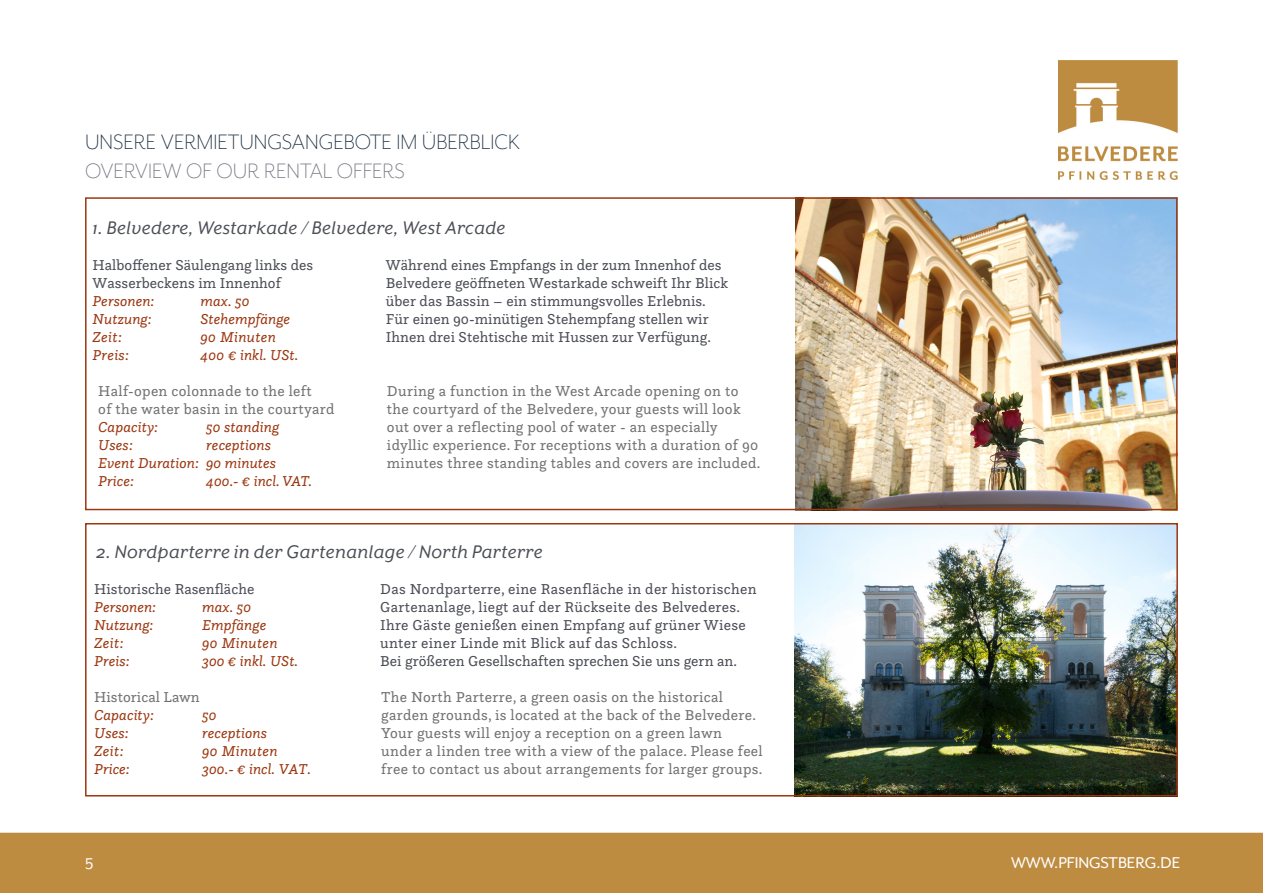
<style>
.page{position:relative;width:1263px;height:893px;background:#fff}
.page>*{position:absolute;margin:0;border:0;box-sizing:border-box;transform-origin:0 0}
.t1{font:300 24px "Mr Eaves XL San OT";color:#1d3041}
.t2{font:300 24px "Mr Eaves XL San OT";color:#757684}
.t3{font:italic 21px "Mr Eaves XL San OT";letter-spacing:.02em;color:#4c4e56}
.t4{font:18px "Mr Eaves XL San OT";color:#fff}
.t5{font:15px/18px "Questa Slab";letter-spacing:.02em;color:#707172}
.t6{font:15px/18px "Questa Slab";color:#4c4e56}
.t7{font:italic 15px/18px "Questa Slab";color:#9c3710}
.t8{font:15px/18px "Questa Slab";letter-spacing:.02em;color:#4c4e56}
.t9{font:italic 15px "Questa Slab";letter-spacing:.02em;color:#9c3710}
.t10{font:15px "Questa Slab";color:#707172}
</style>
<div class="page">
<img style="left:795px;top:197px;width:383px;height:313px">
<img style="left:1059px;top:60px;width:119px;height:119px">
<div style="left:0;top:833px;width:1263px;height:60px;background:#be8c41"></div>
<div style="left:85px;top:197px;width:1092px;height:313px;border:2px solid #9c3710"></div>
<img style="left:795px;top:526px;width:380px;height:267px">
<div style="left:85px;top:523px;width:1093px;height:273px;border:2px solid #9c3710"></div>
<h1 class="t1" style="left:85px;top:130px;width:436px">UNSERE VERMIETUNGSANGEBOTE IM ÜBERBLICK</h1>
<h1 class="t2" style="left:85px;top:158px;width:321px">OVERVIEW OF OUR RENTAL OFFERS</h1>
<h2 class="t3" style="left:92px;top:217px;width:414px">1. Belvedere, Westarkade / Belvedere, West Arcade</h2>
<p class="t6" style="left:92px;top:256px;width:222px">Halboffener Säulengang links des<br>Wasserbeckens im Innenhof</p>
<p class="t7" style="left:92px;top:292px;width:64px">Personen:</p>
<p class="t7" style="left:200px;top:292px;width:51px">max. 50</p>
<p class="t7" style="left:92px;top:310px;width:61px">Nutzung:</p>
<p class="t7" style="left:200px;top:310px;width:91px">Stehempfänge</p>
<p class="t7" style="left:92px;top:328px;width:31px">Zeit:</p>
<p class="t9" style="left:200px;top:327px;width:77px">90 Minuten</p>
<p class="t7" style="left:92px;top:346px;width:38px">Preis:</p>
<p class="t7" style="left:200px;top:346px;width:99px">400 € inkl. USt.</p>
<p class="t5" style="left:387px;top:382px;width:375px">During a function in the West Arcade opening on to the courtyard of the Belvedere, your guests will look out over a reflecting pool of water - an especially idyllic experience. For receptions with a duration of 90 minutes three standing tables and covers are included.</p>
<p class="t6" style="left:386px;top:256px;width:344px">Während eines Empfangs in der zum Innenhof des Belvedere geöffneten Westarkade schweift Ihr Blick über das Bassin – ein stimmungsvolles Erlebnis.<br>Für einen 90-minütigen Stehempfang stellen wir Ihnen drei Stehtische mit Hussen zur Verfügung.</p>
<p class="t5" style="left:98px;top:382px;width:238px">Half-open colonnade to the left<br>of the water basin in the courtyard</p>
<p class="t7" style="left:98px;top:418px;width:61px">Capacity:</p>
<p class="t7" style="left:206px;top:418px;width:74px">50 standing</p>
<p class="t7" style="left:98px;top:436px;width:36px">Uses:</p>
<p class="t7" style="left:98px;top:436px;width:179px;text-indent:108px">receptions<br>Event Duration: 90 minutes<br>Price:</p>
<p class="t7" style="left:206px;top:472px;width:107px">400.- € incl. VAT.</p>
<h2 class="t3" style="left:96px;top:541px;width:448px">2. Nordparterre in der Gartenanlage / North Parterre</h2>
<p class="t6" style="left:94px;top:580px;width:162px">Historische Rasenfläche</p>
<p class="t7" style="left:94px;top:598px;width:64px">Personen:</p>
<p class="t7" style="left:202px;top:598px;width:51px">max. 50</p>
<p class="t7" style="left:94px;top:616px;width:61px">Nutzung:</p>
<p class="t7" style="left:202px;top:616px;width:66px">Empfänge</p>
<p class="t7" style="left:94px;top:634px;width:31px">Zeit:</p>
<p class="t9" style="left:202px;top:633px;width:77px">90 Minuten</p>
<p class="t7" style="left:94px;top:652px;width:37px">Preis:</p>
<p class="t7" style="left:202px;top:652px;width:97px">300 € inkl. USt.</p>
<p class="t10" style="left:94px;top:687px;width:107px">Historical Lawn</p>
<p class="t7" style="left:94px;top:706px;width:61px">Capacity:</p>
<p class="t7" style="left:202px;top:706px;width:16px">50</p>
<p class="t7" style="left:94px;top:724px;width:36px">Uses:</p>
<p class="t7" style="left:202px;top:724px;width:66px">receptions</p>
<p class="t7" style="left:94px;top:742px;width:31px">Zeit:</p>
<p class="t9" style="left:202px;top:741px;width:77px">90 Minuten</p>
<p class="t7" style="left:94px;top:760px;width:37px">Price:</p>
<p class="t7" style="left:202px;top:760px;width:110px">300.- € incl. VAT.</p>
<p class="t8" style="left:380px;top:580px;width:378px">Das Nordparterre, eine Rasenfläche in der historischen Gartenanlage, liegt auf der Rückseite des Belvederes.<br>Ihre Gäste genießen einen Empfang auf grüner Wiese unter einer Linde mit Blick auf das Schloss.<br>Bei größeren Gesellschaften sprechen Sie uns gern an.</p>
<p class="t5" style="left:381px;top:688px;width:383px">The North Parterre, a green oasis on the historical garden grounds, is located at the back of the Belvedere.<br>Your guests will enjoy a reception on a green lawn under a linden tree with a view of the palace. Please feel free to contact us about arrangements for larger groups.</p>
<p class="t4" style="left:85px;top:855px;width:10px">5</p>
<p class="t4" style="left:1011px;top:854px;width:171px">WWW.PFINGSTBERG.DE</p>
</div>
